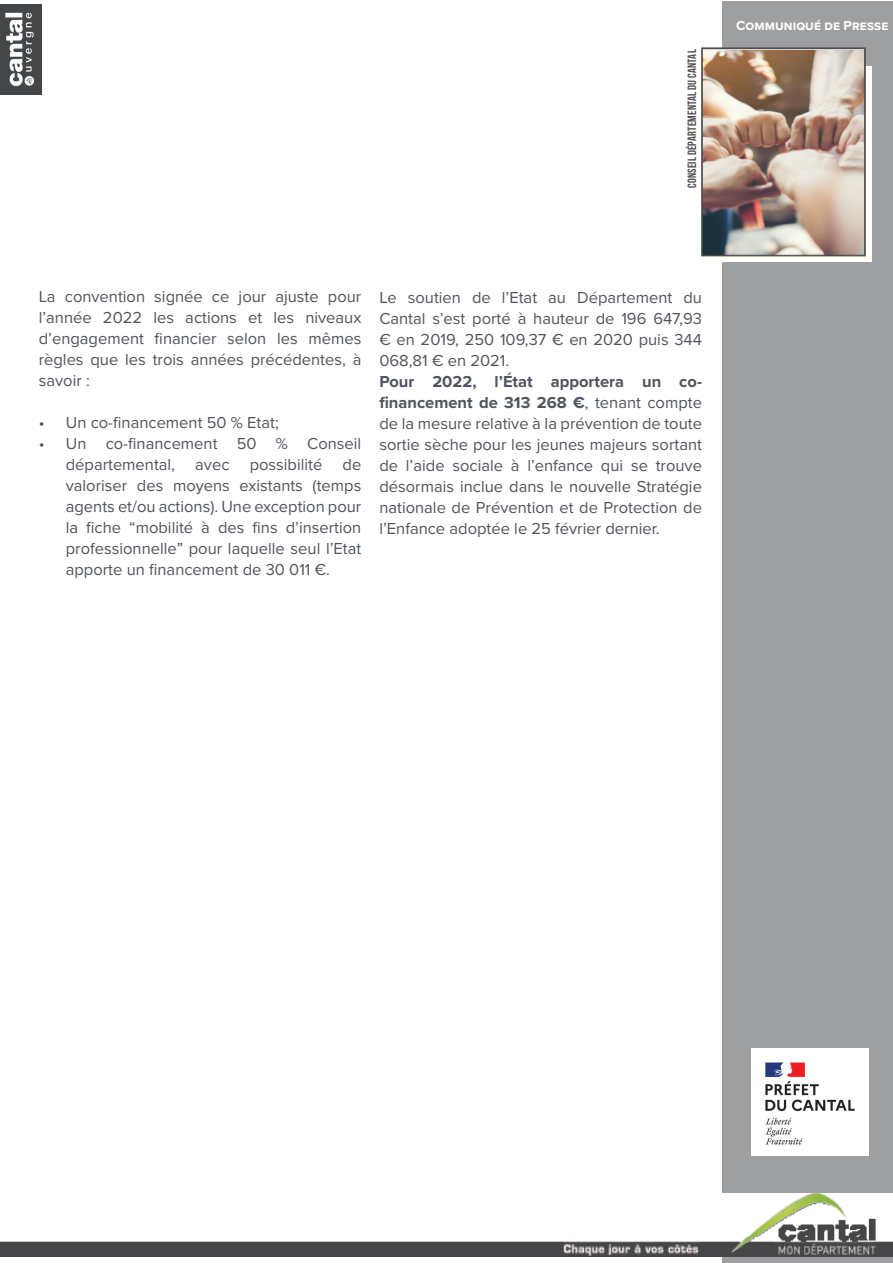
<style>
.page{position:relative;width:893px;height:1263px;background:#fff}
.page>*{position:absolute;margin:0;border:0;box-sizing:border-box;transform-origin:0 0}
.t1{font:16.5px/21px "Proxima Nova";color:#50545a;text-align:justify}
.t2{font:700 13.5px "Proxima Nova";letter-spacing:.005em;color:#fff}
.t3{font:12px "Bebas Neue";letter-spacing:.015em;color:#4d4b4c}
.s1{font-weight:700}
</style>
<div class="page">
<div style="left:722px;top:1px;width:171px;height:1262px;background:#9e9fa1"></div>
<img style="left:0;top:1193px;width:893px;height:63px">
<img style="left:0;top:5px;width:41px;height:90px">
<img style="left:751px;top:1049px;width:117px;height:106px">
<div style="left:714px;top:67px;width:157px;height:195px;background:linear-gradient(to right,#fffef8,#fffef8)"></div>
<img style="left:702px;top:50px;width:163px;height:206px">
<div style="left:702px;top:48px;width:163px;height:207px;border:1px solid #4d4b4c"></div>
<p class="t3" style="left:685px;top:188px;width:140px;rotate:-90deg">Conseil départemental du Cantal</p>
<p class="t2" style="left:736px;top:15px;width:154px">Communiqué de Presse</p>
<p class="t1" style="left:39px;top:285px;width:324px">La convention signée ce jour ajuste pour l’année 2022 les actions et les niveaux d’engagement financier selon les mêmes règles que les trois années précédentes, à savoir :</p>
<p class="t1" style="left:39px;top:411px;width:241px">• Un co-financement 50 % Etat;</p>
<p class="t1" style="left:66px;top:432px;width:297px;text-indent:-27px">• Un co-financement 50 % Conseil départemental, avec possibilité de valoriser des moyens existants (temps agents et/ou actions). Une exception pour la fiche “mobilité à des fins d’insertion professionnelle” pour laquelle seul l’Etat apporte un financement de 30 011 €.</p>
<p class="t1" style="left:379px;top:286px;width:324px">Le soutien de l’Etat au Département du Cantal s’est porté à hauteur de 196 647,93 € en 2019, 250 109,37 € en 2020 puis 344<br>068,81 € en 2021.</p>
<p class="t1" style="left:379px;top:370px;width:324px"><span class="s1">Pour 2022, l’État apportera un co&shy;financement de 313 268 €</span>, tenant compte de la mesure relative à la prévention de toute sortie sèche pour les jeunes majeurs sortant de l’aide sociale à l’enfance qui se trouve désormais inclue dans le nouvelle Stratégie nationale de Prévention et de Protection de l’Enfance adoptée le 25 février dernier.</p>
</div>
